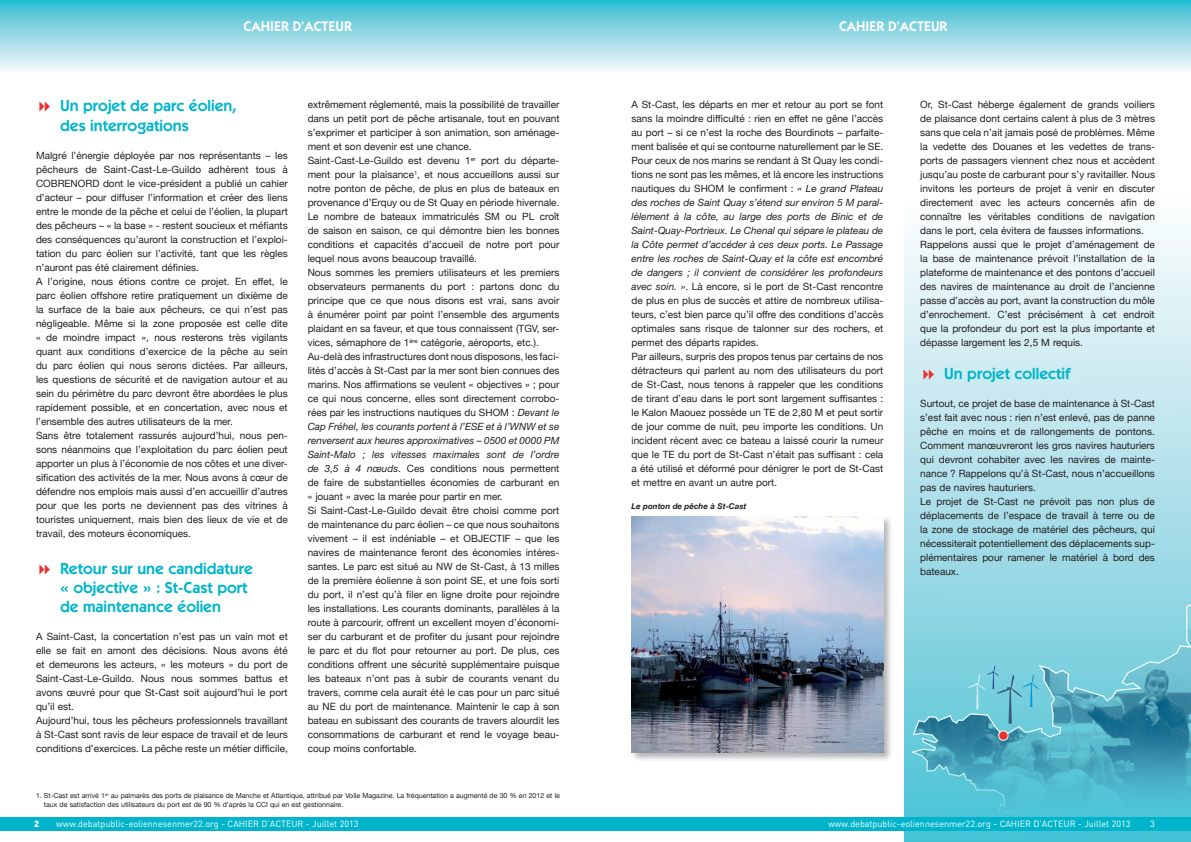
<style>
.page{position:relative;width:1191px;height:842px;background:#fff}
.page>*{position:absolute;margin:0;border:0;box-sizing:border-box;transform-origin:0 0}
.t1{font:600 16px/19.2px "Itc Kabel";color:#00b5cb}
.t2{font:600 14px "Itc Kabel";color:#fff}
.t3{font:10px/14px "Helvetica Neue";color:#231f20}
.t4{font:9px "DIN";color:#fff}
.t5{font:900 9px "DIN";color:#fff}
.t6{font:italic 700 8px "Helvetica Neue";color:#231f20}
.t7{font:7px/9px "Helvetica Neue";color:#231f20}
.s1{font-style:italic}
</style>
<div class="page">
<div style="left:0;top:0;width:1191px;height:76px;background:linear-gradient(to bottom,#34bbd0,#fffcfd)"></div>
<div style="left:904px;top:118px;width:287px;height:724px;background:linear-gradient(to bottom,#fff,#4dc1d4)"></div>
<div style="left:0;top:817px;width:1191px;height:14px;background:#00b5cb"></div>
<svg style="left:909px;top:591px;width:282px;height:226px;background:#65bccf"></svg>
<div style="left:998px;top:731px;width:10px;height:9px;background:#ea312e;border-radius:50%"></div>
<div style="left:998px;top:730px;width:10px;height:11px;border:1px solid #fff;border-radius:50%"></div>
<svg style="left:967px;top:665px;width:73px;height:59px;background:#70c5d6"></svg>
<div style="left:630px;top:515px;width:263px;height:247px;background:#231f20;opacity:.33"></div>
<img style="left:632px;top:517px;width:251px;height:236px">
<svg style="left:923px;top:370px;width:11px;height:10px"></svg>
<h2 class="t2" style="left:244px;top:18px;width:110px">CAHIER D’ACTEUR</h2>
<h2 class="t2" style="left:839px;top:18px;width:110px">CAHIER D’ACTEUR</h2>
<h1 class="t1" style="left:60px;top:96px;width:178px">Un projet de parc éolien, des interrogations</h1>
<p class="t3" style="left:36px;top:148px;width:253px">Malgré l’énergie déployée par nos représentants – les pêcheurs de Saint-Cast-Le-Guildo adhèrent tous à COBRENORD dont le vice-président a publié un cahier d’acteur – pour diffuser l’information et créer des liens entre le monde de la pêche et celui de l’éolien, la plupart des pêcheurs – « la base » - restent soucieux et méfiants des conséquences qu’auront la construction et l’exploi&shy;tation du parc éolien sur l’activité, tant que les règles n’auront pas été clairement définies.<br>A l’origine, nous étions contre ce projet. En effet, le parc éolien offshore retire pratiquement un dixième de la surface de la baie aux pêcheurs, ce qui n’est pas négligeable. Même si la zone proposée est celle dite « de moindre impact », nous resterons très vigilants quant aux conditions d’exercice de la pêche au sein du parc éolien qui nous serons dictées. Par ailleurs, les questions de sécurité et de navigation autour et au sein du périmètre du parc devront être abordées le plus rapidement possible, et en concertation, avec nous et l’ensemble des autres utilisateurs de la mer.<br>Sans être totalement rassurés aujourd’hui, nous pen&shy;sons néanmoins que l’exploitation du parc éolien peut apporter un plus à l’économie de nos côtes et une diver&shy;sification des activités de la mer. Nous avons à cœur de défendre nos emplois mais aussi d’en accueillir d’autres pour que les ports ne deviennent pas des vitrines à touristes uniquement, mais bien des lieux de vie et de travail, des moteurs économiques.</p>
<h1 class="t1" style="left:60px;top:558px;width:194px">Retour sur une candidature « objective » : St-Cast port de maintenance éolien</h1>
<p class="t3" style="left:36px;top:629px;width:253px">A Saint-Cast, la concertation n’est pas un vain mot et elle se fait en amont des décisions. Nous avons été et demeurons les acteurs, « les moteurs » du port de Saint-Cast-Le-Guildo. Nous nous sommes battus et avons œuvré pour que St-Cast soit aujourd’hui le port qu’il est.<br>Aujourd’hui, tous les pêcheurs professionnels travaillant à St-Cast sont ravis de leur espace de travail et de leurs conditions d’exercices. La pêche reste un métier difficile,</p>
<p class="t3" style="left:308px;top:97px;width:253px">extrêmement réglementé, mais la possibilité de travailler dans un petit port de pêche artisanale, tout en pouvant s’exprimer et participer à son animation, son aménage&shy;ment et son devenir est une chance.<br>Saint-Cast-Le-Guildo est devenu 1<sup>er</sup> port du départe&shy;ment pour la plaisance<sup>1</sup>, et nous accueillons aussi sur notre ponton de pêche, de plus en plus de bateaux en provenance d’Erquy ou de St Quay en période hivernale.<br>Le nombre de bateaux immatriculés SM ou PL croît de saison en saison, ce qui démontre bien les bonnes conditions et capacités d’accueil de notre port pour lequel nous avons beaucoup travaillé.<br>Nous sommes les premiers utilisateurs et les premiers observateurs permanents du port : partons donc du principe que ce que nous disons est vrai, sans avoir à énumérer point par point l’ensemble des arguments plaidant en sa faveur, et que tous connaissent (TGV, ser&shy;vices, sémaphore de 1<sup>ère</sup> catégorie, aéroports, etc.).<br>Au-delà des infrastructures dont nous disposons, les faci&shy;lités d’accès à St-Cast par la mer sont bien connues des marins. Nos affirmations se veulent « objectives » ; pour ce qui nous concerne, elles sont directement corrobo&shy;rées par les instructions nautiques du SHOM : <span class="s1">Devant le Cap Fréhel, les courants portent à l’ESE et à l’WNW et se renversent aux heures approximatives – 0500 et 0000 PM Saint-Malo ; les vitesses maximales sont de l’ordre de 3,5 à 4 nœuds</span>. Ces conditions nous permettent de faire de substantielles économies de carburant en « jouant » avec la marée pour partir en mer.<br>Si Saint-Cast-Le-Guildo devait être choisi comme port de maintenance du parc éolien – ce que nous souhaitons vivement – il est indéniable – et OBJECTIF – que les navires de maintenance feront des économies intéres&shy;santes. Le parc est situé au NW de St-Cast, à 13 milles de la première éolienne à son point SE, et une fois sorti du port, il n’est qu’à filer en ligne droite pour rejoindre les installations. Les courants dominants, parallèles à la route à parcourir, offrent un excellent moyen d’économi&shy;ser du carburant et de profiter du jusant pour rejoindre le parc et du flot pour retourner au port. De plus, ces conditions offrent une sécurité supplémentaire puisque les bateaux n’ont pas à subir de courants venant du travers, comme cela aurait été le cas pour un parc situé au NE du port de maintenance. Maintenir le cap à son bateau en subissant des courants de travers alourdit les consommations de carburant et rend le voyage beau&shy;coup moins confortable.</p>
<p class="t7" style="left:44px;top:791px;width:517px;text-indent:-8px">1. St-Cast est arrivé 1<sup>er</sup> au palmarès des ports de plaisance de Manche et Atlantique, attribué par Voile Magazine. La fréquentation a augmenté de 30 % en 2012 et le taux de satisfaction des utilisateurs du port est de 90 % d’après la CCI qui en est gestionnaire.</p>
<p class="t3" style="left:631px;top:97px;width:253px">A St-Cast, les départs en mer et retour au port se font sans la moindre difficulté : rien en effet ne gêne l’accès au port – si ce n’est la roche des Bourdinots – parfaite&shy;ment balisée et qui se contourne naturellement par le SE.<br>Pour ceux de nos marins se rendant à St Quay les condi&shy;tions ne sont pas les mêmes, et là encore les instructions nautiques du SHOM le confirment : <span class="s1">« Le grand Plateau des roches de Saint Quay s’étend sur environ 5 M paral&shy;lèlement à la côte, au large des ports de Binic et de Saint-Quay-Portrieux. Le Chenal qui sépare le plateau de la Côte permet d’accéder à ces deux ports. Le Passage entre les roches de Saint-Quay et la côte est encombré de dangers ; il convient de considérer les profondeurs avec soin. »</span>. Là encore, si le port de St-Cast rencontre de plus en plus de succès et attire de nombreux utilisa&shy;teurs, c’est bien parce qu’il offre des conditions d’accès optimales sans risque de talonner sur des rochers, et permet des départs rapides.<br>Par ailleurs, surpris des propos tenus par certains de nos détracteurs qui parlent au nom des utilisateurs du port de St-Cast, nous tenons à rappeler que les conditions de tirant d’eau dans le port sont largement suffisantes : le Kalon Maouez possède un TE de 2,80 M et peut sortir de jour comme de nuit, peu importe les conditions. Un incident récent avec ce bateau a laissé courir la rumeur que le TE du port de St-Cast n’était pas suffisant : cela a été utilisé et déformé pour dénigrer le port de St-Cast et mettre en avant un autre port.</p>
<p class="t3" style="left:920px;top:97px;width:236px">Or, St-Cast héberge également de grands voiliers de plaisance dont certains calent à plus de 3 mètres sans que cela n’ait jamais posé de problèmes. Même la vedette des Douanes et les vedettes de trans&shy;ports de passagers viennent chez nous et accèdent jusqu’au poste de carburant pour s’y ravitailler. Nous invitons les porteurs de projet à venir en discuter directement avec les acteurs concernés afin de connaître les véritables conditions de navigation dans le port, cela évitera de fausses informations.<br>Rappelons aussi que le projet d’aménagement de la base de maintenance prévoit l’installation de la plateforme de maintenance et des pontons d’accueil des navires de maintenance au droit de l’ancienne passe d’accès au port, avant la construction du môle d’enrochement. C’est précisément à cet endroit que la profondeur du port est la plus importante et dépasse largement les 2,5 M requis.</p>
<h1 class="t1" style="left:944px;top:364px;width:128px">Un projet collectif</h1>
<p class="t3" style="left:920px;top:397px;width:236px">Surtout, ce projet de base de maintenance à St-Cast s’est fait avec nous : rien n’est enlevé, pas de panne pêche en moins et de rallongements de pontons.<br>Comment manœuvreront les gros navires hauturiers qui devront cohabiter avec les navires de mainte&shy;nance ? Rappelons qu’à St-Cast, nous n’accueillons pas de navires hauturiers.<br>Le projet de St-Cast ne prévoit pas non plus de déplacements de l’espace de travail à terre ou de la zone de stockage de matériel des pêcheurs, qui nécessiterait potentiellement des déplacements sup&shy;plémentaires pour ramener le matériel à bord des bateaux.</p>
<p class="t6" style="left:631px;top:501px;width:117px">Le ponton de pêche à St-Cast</p>
<p class="t5" style="left:34px;top:817px;width:7px">2</p>
<p class="t4" style="left:56px;top:818px;width:304px">www.debatpublic-eoliennesenmer22.org - CAHIER D’ACTEUR - Juillet 2013</p>
<p class="t4" style="left:828px;top:818px;width:304px">www.debatpublic-eoliennesenmer22.org - CAHIER D’ACTEUR - Juillet 2013</p>
<p class="t4" style="left:1150px;top:818px;width:6px">3</p>
</div>
